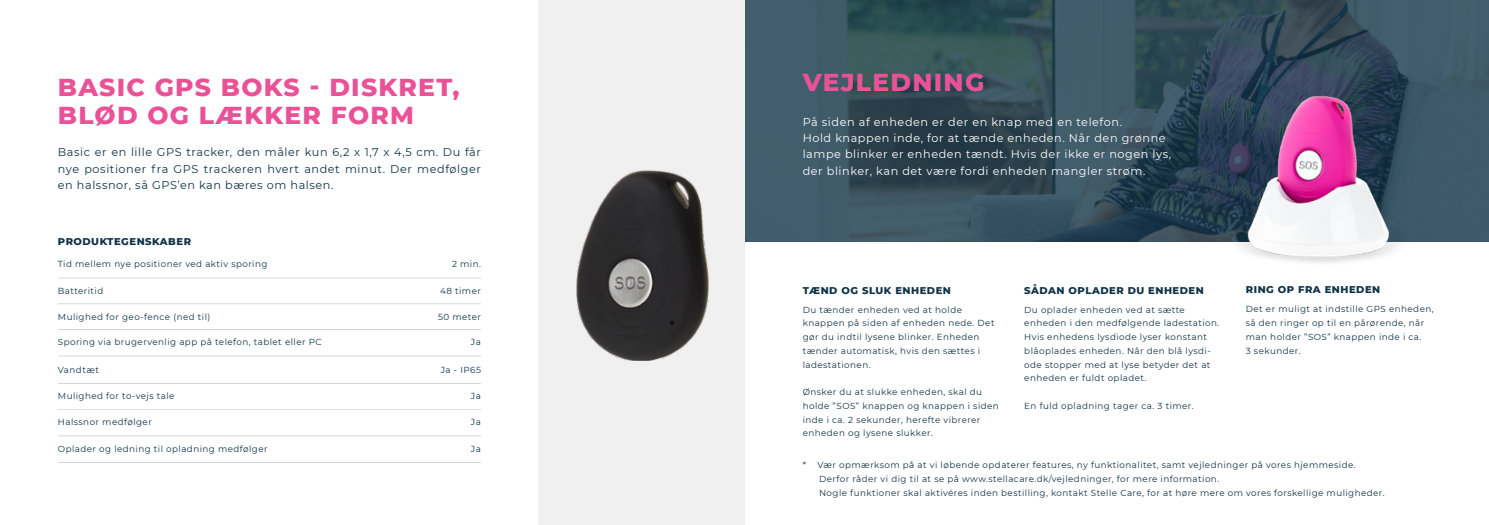
<style>
.page{position:relative;width:1489px;height:525px;background:#fff}
.page>*{position:absolute;margin:0;border:0;box-sizing:border-box;transform-origin:0 0}
.t1{font:800 25px/27.5px "Montserrat";letter-spacing:.05em;color:#e95297}
.t2{font:11.25px/16.2px "Montserrat";letter-spacing:.05em;color:#fff}
.t3{font:11.25px/16.2px "Montserrat";letter-spacing:.05em;color:#0e3247;text-align:justify}
.t4{font:800 10px "Montserrat";letter-spacing:.05em;color:#0e3247}
.t5{font:8.75px/13.8px "Montserrat";letter-spacing:.05em;color:#0e3247}
</style>
<div class="page">
<img style="left:744px;top:0;width:744px;height:241px">
<img style="left:1196px;top:62px;width:244px;height:201px">
<hr style="left:58px;top:278px;width:423px;height:1px;background:#0e3247">
<hr style="left:58px;top:303px;width:423px;height:1px;background:#0e3247">
<hr style="left:58px;top:329px;width:423px;height:1px;background:#0e3247">
<hr style="left:58px;top:355px;width:423px;height:1px;background:#0e3247">
<hr style="left:58px;top:383px;width:423px;height:1px;background:#0e3247">
<hr style="left:58px;top:409px;width:423px;height:1px;background:#0e3247">
<hr style="left:58px;top:435px;width:423px;height:1px;background:#0e3247">
<hr style="left:58px;top:462px;width:423px;height:1px;background:#0e3247">
<div style="left:538px;top:0;width:206px;height:524px;background:#f0f0f0"></div>
<img style="left:576px;top:171px;width:132px;height:189px">
<h1 class="t1" style="left:58px;top:72px;width:403px">BASIC GPS BOKS - DISKRET,<br>BLØD OG LÆKKER FORM</h1>
<p class="t3" style="left:58px;top:144px;width:424px">Basic er en lille GPS tracker, den måler kun 6,2 x 1,7 x 4,5 cm. Du får nye positioner fra GPS trackeren hvert andet minut. Der medfølger en halssnor, så GPS’en kan bæres om halsen.</p>
<p class="t4" style="left:58px;top:234px;width:135px">PRODUKTEGENSKABER</p>
<p class="t5" style="left:58px;top:257px;width:211px">Tid mellem nye positioner ved aktiv sporing</p>
<p class="t5" style="left:58px;top:283px;width:47px">Batteritid</p>
<p class="t5" style="left:58px;top:309px;width:154px">Mulighed for geo-fence (ned til)</p>
<p class="t5" style="left:58px;top:335px;width:265px">Sporing via brugervenlig app på telefon, tablet eller PC</p>
<p class="t5" style="left:58px;top:362px;width:43px">Vandtæt</p>
<p class="t5" style="left:58px;top:389px;width:118px">Mulighed for to-vejs tale</p>
<p class="t5" style="left:58px;top:414px;width:95px">Halssnor medfølger</p>
<p class="t5" style="left:58px;top:441px;width:211px">Oplader og ledning til opladning medfølger</p>
<p class="t5" style="left:452px;top:257px;width:30px">2 min.</p>
<p class="t5" style="left:440px;top:283px;width:42px">48 timer</p>
<p class="t5" style="left:438px;top:309px;width:44px">50 meter</p>
<p class="t5" style="left:471px;top:335px;width:11px">Ja</p>
<p class="t5" style="left:441px;top:362px;width:42px">Ja - IP65</p>
<p class="t5" style="left:471px;top:389px;width:11px">Ja</p>
<p class="t5" style="left:471px;top:414px;width:11px">Ja</p>
<p class="t5" style="left:471px;top:441px;width:11px">Ja</p>
<h1 class="t1" style="left:802px;top:67px;width:183px">VEJLEDNING</h1>
<p class="t2" style="left:802px;top:113px;width:370px">På siden af enheden er der en knap med en telefon.<br>Hold knappen inde, for at tænde enheden. Når den grønne lampe blinker er enheden tændt. Hvis der ikke er nogen lys, der blinker, kan det være fordi enheden mangler strøm.</p>
<p class="t4" style="left:802px;top:283px;width:150px">TÆND OG SLUK ENHEDEN</p>
<p class="t5" style="left:802px;top:302px;width:193px">Du tænder enheden ved at holde knappen på siden af enheden nede. Det gør du indtil lysene blinker. Enheden tænder automatisk, hvis den sættes i ladestationen.</p>
<p class="t5" style="left:802px;top:384px;width:198px">Ønsker du at slukke enheden, skal du holde ”SOS” knappen og knappen i siden inde i ca. 2 sekunder, herefte vibrerer enheden og lysene slukker.</p>
<p class="t4" style="left:1024px;top:283px;width:181px">SÅDAN OPLADER DU ENHEDEN</p>
<p class="t5" style="left:1024px;top:302px;width:197px">Du oplader enheden ved at sætte enheden i den medfølgende ladestation.<br>Hvis enhedens lysdiode lyser konstant blåoplades enheden. Når den blå lysdi&shy;ode stopper med at lyse betyder det at enheden er fuldt opladet.</p>
<p class="t5" style="left:1024px;top:398px;width:171px">En fuld opladning tager ca. 3 timer.</p>
<p class="t4" style="left:1245px;top:282px;width:136px">RING OP FRA ENHEDEN</p>
<p class="t5" style="left:1245px;top:302px;width:189px">Det er muligt at indstille GPS enheden, så den ringer op til en pårørende, når man holder ”SOS” knappen inde i ca.<br>3 sekunder.</p>
<p class="t5" style="left:819px;top:457px;width:567px;text-indent:-16px">* Vær opmærksom på at vi løbende opdaterer features, ny funktionalitet, samt vejledninger på vores hjemmeside.<br>Derfor råder vi dig til at se på www.stellacare.dk/vejledninger, for mere information.<br>Nogle funktioner skal aktivéres inden bestilling, kontakt Stelle Care, for at høre mere om vores forskellige muligheder.</p>
</div>
